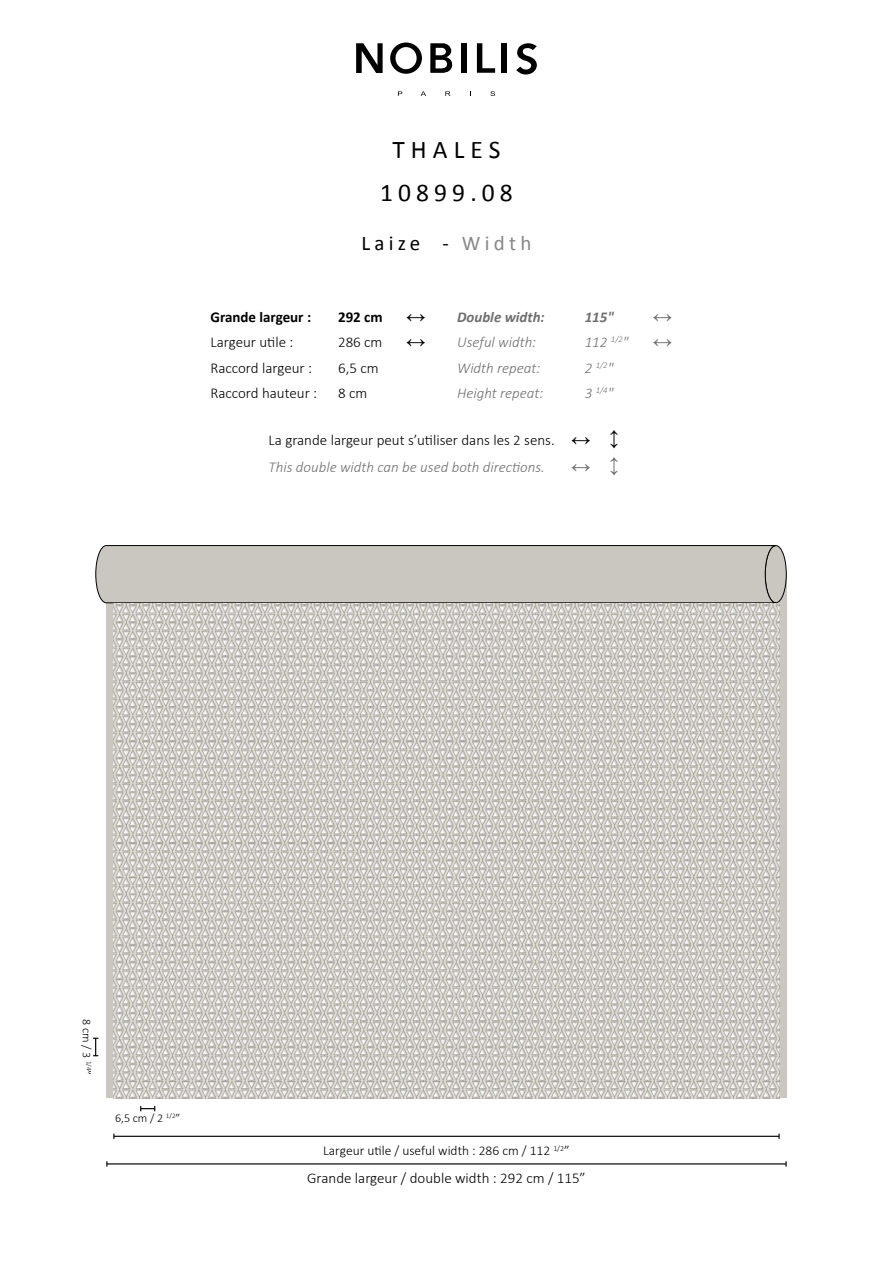
<style>
.page{position:relative;width:893px;height:1263px;background:#fff}
.page>*{position:absolute;margin:0;border:0;box-sizing:border-box;transform-origin:0 0}
.t1{font:25.5px "Calibri";letter-spacing:.215em;color:#000}
.t2{font:21px "Calibri";letter-spacing:.2em;color:#000}
.t3{font:19.5px "Times New Roman";color:#706f6f}
.t4{font:300 15px "Calibri";color:#000}
.t5{font:italic 300 15px "Calibri";color:#706f6f}
.t6{font:700 15px "Calibri";color:#000}
.t7{font:italic 700 15px "Calibri";color:#706f6f}
.t8{font:300 13.5px "Calibri";color:#000}
.t9{font:300 12px "Calibri";color:#000}
.t10{font:italic 300 8.7px "Calibri";color:#706f6f}
.s1{color:#878787}
.s2{font-family:"Times New Roman";font-weight:400;font-size:19.5px}
.s3{font-family:"Times New Roman";font-weight:400;font-style:normal;font-size:19.5px}
.s4{font-size:15px}
.s5{color:#000}
</style>
<div class="page">
<svg style="left:398px;top:91px;width:4px;height:5px"></svg>
<svg style="left:421px;top:91px;width:5px;height:5px"></svg>
<svg style="left:445px;top:91px;width:5px;height:5px"></svg>
<svg style="left:490px;top:91px;width:5px;height:5px"></svg>
<div style="left:461px;top:43px;width:6px;height:30px;background:#000"></div>
<div style="left:502px;top:43px;width:5px;height:30px;background:#000"></div>
<svg style="left:477px;top:43px;width:18px;height:30px"></svg>
<svg style="left:356px;top:43px;width:27px;height:30px"></svg>
<svg style="left:516px;top:43px;width:21px;height:32px"></svg>
<svg style="left:390px;top:43px;width:32px;height:31px"></svg>
<svg style="left:430px;top:43px;width:22px;height:30px"></svg>
<svg style="left:93px;top:1038px;width:5px;height:18px"></svg>
<div style="left:765px;top:546px;width:21px;height:57px;background:#cac7c1;border-radius:50%"></div>
<div style="left:765px;top:545px;width:22px;height:58px;border:1px solid #000;border-radius:50%"></div>
<div style="left:95px;top:545px;width:681px;height:58px;background:#cac7c1"></div>
<img style="left:113px;top:603px;width:667px;height:495px">
<svg style="left:140px;top:1106px;width:15px;height:5px"></svg>
<hr style="left:114px;top:1136px;width:665px;height:1px;background:#000">
<hr style="left:107px;top:1163px;width:679px;height:1px;background:#000">
<h1 class="t1" style="left:392px;top:133px;width:110px">THALES</h1>
<h1 class="t1" style="left:380px;top:176px;width:134px">10899.08</h1>
<h2 class="t2" style="left:362px;top:230px;width:171px">Laize - <span class="s1">Width</span></h2>
<p class="t6" style="left:210px;top:307px;width:102px">Grande largeur :</p>
<p class="t6" style="left:338px;top:307px;width:89px">292 cm <span class="s2">↔</span></p>
<p class="t7" style="left:457px;top:307px;width:89px">Double width:</p>
<p class="t7" style="left:585px;top:307px;width:31px">115"</p>
<h3 class="t3" style="left:653px;top:303px;width:21px">↔</h3>
<p class="t4" style="left:210px;top:333px;width:84px">Largeur utile :</p>
<p class="t4" style="left:338px;top:333px;width:89px">286 cm <span class="s2">↔</span></p>
<p class="t5" style="left:457px;top:333px;width:81px">Useful width:</p>
<p class="t5" style="left:585px;top:333px;width:89px">112 <sup>1/2</sup>" <span class="s3">↔</span></p>
<p class="t4" style="left:210px;top:358px;width:103px">Raccord largeur :</p>
<p class="t4" style="left:338px;top:358px;width:42px">6,5 cm</p>
<p class="t5" style="left:457px;top:358px;width:85px">Width repeat:</p>
<p class="t10" style="left:585px;top:359px;width:30px"><span class="s4">2</span> 1/2<span class="s4">"</span></p>
<p class="t4" style="left:210px;top:384px;width:108px">Raccord hauteur :</p>
<p class="t4" style="left:338px;top:384px;width:31px">8 cm</p>
<p class="t5" style="left:457px;top:384px;width:88px">Height repeat:</p>
<p class="t10" style="left:585px;top:385px;width:30px"><span class="s4">3</span> 1/4<span class="s4">"</span></p>
<p class="t4" style="left:269px;top:430px;width:323px">La grande largeur peut s’utiliser dans les 2 sens. <span class="s2">↔</span></p>
<h3 class="t3" style="left:600px;top:476px;width:49px;rotate:-90deg">↔ <span class="s5">↔</span></h3>
<p class="t5" style="left:269px;top:458px;width:278px">This double width can be used both directions.</p>
<h3 class="t3" style="left:571px;top:454px;width:21px">↔</h3>
<p class="t9" style="left:94px;top:1019px;width:58px;rotate:90deg">8 cm / 3 <sup>1/4</sup>”</p>
<p class="t9" style="left:115px;top:1110px;width:67px">6,5 cm / 2 <sup>1/2</sup>”</p>
<p class="t8" style="left:323px;top:1142px;width:248px">Largeur utile / useful width : 286 cm / 112 <sup>1/2</sup>”</p>
<p class="t4" style="left:307px;top:1169px;width:280px">Grande largeur / double width : 292 cm / 115”</p>
</div>
